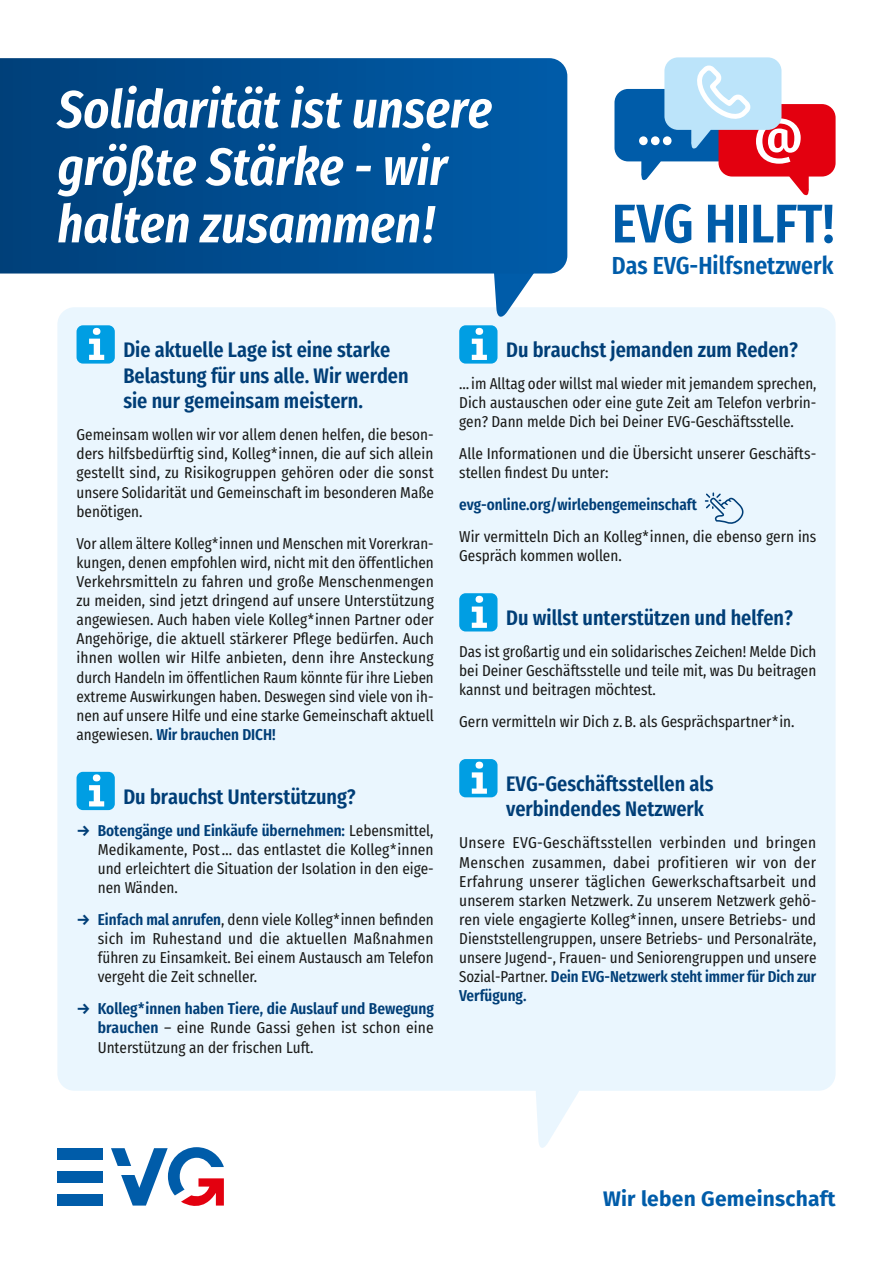
<style>
.page{position:relative;width:893px;height:1263px;background:#fff}
.page>*{position:absolute;margin:0;border:0;box-sizing:border-box;transform-origin:0 0}
.t1{font:600 54.45px "Fira Sans Condensed";color:#005ca9}
.t2{font:600 54.45px "Fira Sans Condensed";color:#fff}
._01_Überschrift_1{font:italic 600 52.5px/57.4px "Fira Sans Condensed";color:#fff}
.t3{font:600 24.6px "Fira Sans Condensed";color:#005ca9}
._03_Überschrift_2{font:600 21px/25.5px "Fira Sans Condensed";color:#003e77}
.t4{font:700 21px "Fira Sans";letter-spacing:.01em;color:#005ca9}
._04_Fließtext{font:15.75px/19.2px "Fira Sans Condensed";color:#1a1a18;text-align:justify}
._04_Fließtext-2{font:600 15.75px "Fira Sans Condensed";color:#003e77}
.s1{font-weight:600;color:#003e77}
.s2{font-weight:700;font-style:italic;color:#003e77}
</style>
<div class="page">
<div style="left:57px;top:307px;width:779px;height:784px;background:#eaf6fe;border-radius:17px"></div>
<svg style="left:111px;top:1147px;width:113px;height:59px"></svg>
<div style="left:57px;top:1148px;width:46px;height:12px;background:#005ca9"></div>
<div style="left:57px;top:1171px;width:46px;height:11px;background:#005ca9"></div>
<div style="left:57px;top:1194px;width:46px;height:11px;background:#005ca9"></div>
<svg style="left:494px;top:274px;width:40px;height:43px"></svg>
<div style="left:77px;top:325px;width:38px;height:39px;background:#009ee3;border-radius:6px"></div>
<svg style="left:89px;top:328px;width:15px;height:32px"></svg>
<div style="left:77px;top:772px;width:38px;height:38px;background:#009ee3;border-radius:6px"></div>
<svg style="left:89px;top:774px;width:15px;height:32px"></svg>
<div style="left:459px;top:325px;width:38px;height:39px;background:#009ee3;border-radius:6px"></div>
<svg style="left:472px;top:328px;width:15px;height:32px"></svg>
<div style="left:459px;top:593px;width:38px;height:38px;background:#009ee3;border-radius:6px"></div>
<svg style="left:472px;top:596px;width:15px;height:32px"></svg>
<div style="left:459px;top:759px;width:38px;height:38px;background:#009ee3;border-radius:6px"></div>
<svg style="left:472px;top:762px;width:15px;height:32px"></svg>
<svg style="left:614px;top:57px;width:222px;height:139px"></svg>
<svg style="left:0;top:58px;width:567px;height:216px;background:#004e91"></svg>
<svg style="left:536px;top:1091px;width:43px;height:57px"></svg>
<svg style="left:705px;top:492px;width:39px;height:32px"></svg>
<p class="_01_Überschrift_1" style="left:57px;top:80px;width:436px">Solidarität ist unsere</p>
<p class="_01_Überschrift_1" style="left:57px;top:138px;width:391px">größte Stärke - wir halten zusammen!</p>
<h1 class="t2" style="left:637px;top:75px;width:37px">…</h1>
<h1 class="t1" style="left:612px;top:174px;width:224px">EVG HILFT!</h1>
<h3 class="t3" style="left:612px;top:243px;width:223px">Das EVG-Hilfsnetzwerk</h3>
<p class="_03_Überschrift_2" style="left:123px;top:335px;width:287px">Die aktuelle Lage ist eine starke<br>Belastung für uns alle. Wir werden sie nur gemeinsam meistern.</p>
<p class="_04_Fließtext" style="left:77px;top:423px;width:359px">Gemeinsam wollen wir vor allem denen helfen, die beson&shy;ders hilfsbedürftig sind, Kolleg*innen, die auf sich allein gestellt sind, zu Risikogruppen gehören oder die sonst unsere Solidarität und Gemeinschaft im besonderen Maße benötigen.</p>
<p class="_04_Fließtext" style="left:77px;top:532px;width:359px">Vor allem ältere Kolleg*innen und Menschen mit Vorerkran&shy;kungen, denen empfohlen wird, nicht mit den öffentlichen Verkehrsmitteln zu fahren und große Menschenmengen zu meiden, sind jetzt dringend auf unsere Unterstützung angewiesen. Auch haben viele Kolleg*innen Partner oder Angehörige, die aktuell stärkerer Pflege bedürfen. Auch ihnen wollen wir Hilfe anbieten, denn ihre Ansteckung durch Handeln im öffentlichen Raum könnte für ihre Lieben extreme Auswirkungen haben. Deswegen sind viele von ih&shy;nen auf unsere Hilfe und eine starke Gemeinschaft aktuell angewiesen. <span class="s1">Wir brauchen DICH!</span></p>
<p class="_03_Überschrift_2" style="left:123px;top:781px;width:234px">Du brauchst Unterstützung?</p>
<p class="_04_Fließtext" style="left:98px;top:819px;width:337px;text-indent:-21px"><span class="s2">→</span> <span class="s1">Botengänge und Einkäufe übernehmen:</span> Lebensmittel, Medikamente, Post… das entlastet die Kolleg*innen und erleichtert die Situation der Isolation in den eige&shy;nen Wänden.</p>
<p class="_04_Fließtext" style="left:98px;top:908px;width:337px;text-indent:-21px"><span class="s2">→</span> <span class="s1">Einfach mal anrufen</span>, denn viele Kolleg*innen befinden sich im Ruhestand und die aktuellen Maßnahmen führen zu Einsamkeit. Bei einem Austausch am Telefon vergeht die Zeit schneller.</p>
<p class="_04_Fließtext" style="left:98px;top:997px;width:338px;text-indent:-21px"><span class="s2">→</span> <span class="s1">Kolleg*innen haben Tiere, die Auslauf und Bewegung brauchen</span> – eine Runde Gassi gehen ist schon eine Unterstützung an der frischen Luft.</p>
<p class="_03_Überschrift_2" style="left:506px;top:335px;width:293px">Du brauchst jemanden zum Reden?</p>
<p class="_04_Fließtext" style="left:459px;top:372px;width:359px">…im Alltag oder willst mal wieder mit jemandem sprechen, Dich austauschen oder eine gute Zeit am Telefon verbrin&shy;gen? Dann melde Dich bei Deiner EVG-Geschäftsstelle.</p>
<p class="_04_Fließtext" style="left:459px;top:442px;width:359px">Alle Informationen und die Übersicht unserer Geschäfts&shy;stellen findest Du unter:</p>
<p class="_04_Fließtext-2" style="left:459px;top:490px;width:239px">evg-online.org/wirlebengemeinschaft</p>
<p class="_04_Fließtext" style="left:459px;top:525px;width:359px">Wir vermitteln Dich an Kolleg*innen, die ebenso gern ins<br>Gespräch kommen wollen.</p>
<p class="_03_Überschrift_2" style="left:506px;top:603px;width:288px">Du willst unterstützen und helfen?</p>
<p class="_04_Fließtext" style="left:459px;top:640px;width:359px">Das ist großartig und ein solidarisches Zeichen! Melde Dich bei Deiner Geschäftsstelle und teile mit, was Du beitragen kannst und beitragen möchtest.</p>
<p class="_04_Fließtext" style="left:459px;top:710px;width:337px">Gern vermitteln wir Dich z.B. als Gesprächspartner*in.</p>
<p class="_03_Überschrift_2" style="left:506px;top:769px;width:209px">EVG-Geschäftsstellen als verbindendes Netzwerk</p>
<p class="_04_Fließtext" style="left:459px;top:832px;width:359px">Unsere EVG-Geschäftsstellen verbinden und bringen Menschen zusammen, dabei profitieren wir von der Erfahrung unserer täglichen Gewerkschaftsarbeit und unserem starken Netzwerk. Zu unserem Netzwerk gehö&shy;ren viele engagierte Kolleg*innen, unsere Betriebs- und Dienststellengruppen, unsere Betriebs- und Personalräte, unsere Jugend-, Frauen- und Seniorengruppen und unsere Sozial-Partner. <span class="s1">Dein EVG-Netzwerk steht immer für Dich zur Verfügung.</span></p>
<p class="t4" style="left:603px;top:1180px;width:234px">Wir leben Gemeinschaft</p>
</div>
